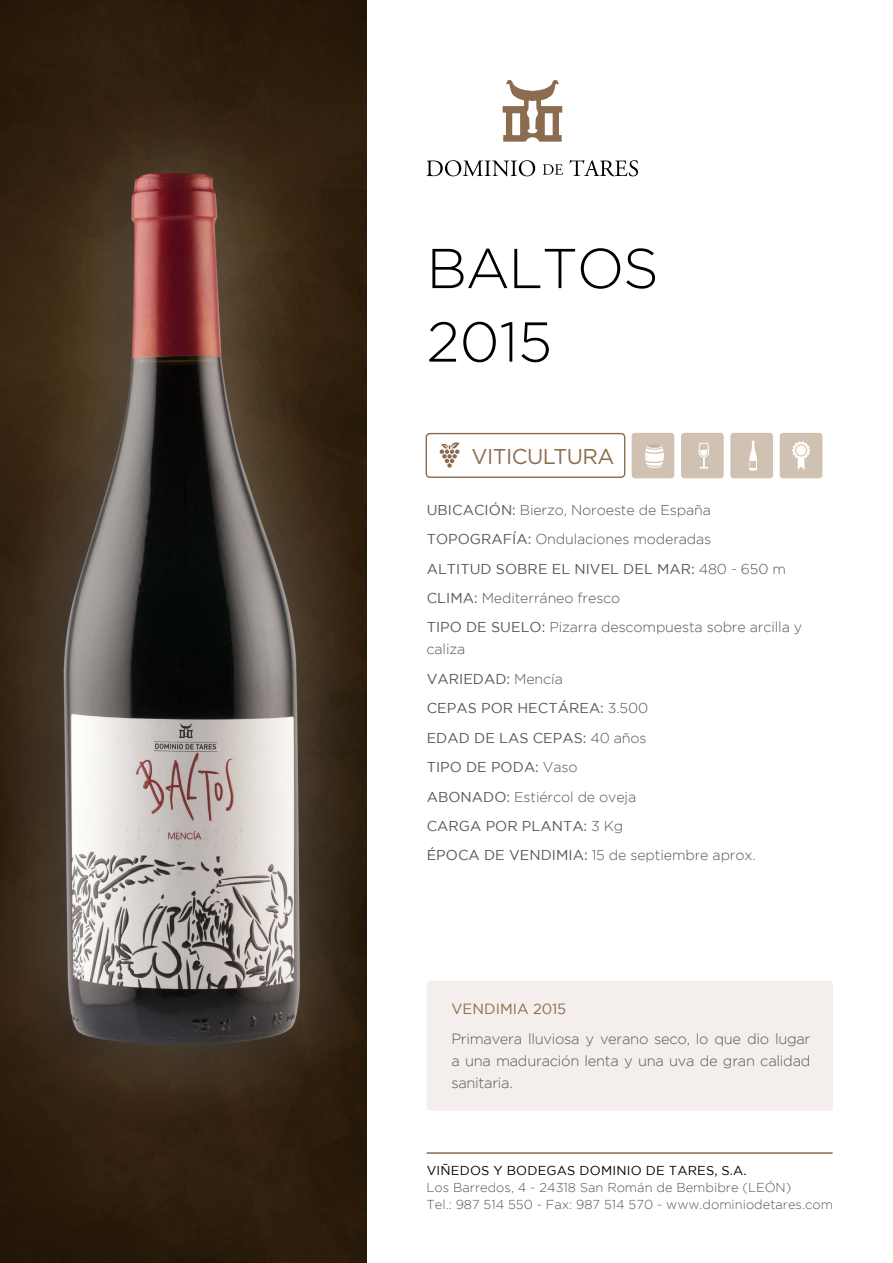
<style>
.page{position:relative;width:893px;height:1263px;background:#fff}
.page>*{position:absolute;margin:0;border:0;box-sizing:border-box;transform-origin:0 0}
.t1{font:300 56.1px/73.5px "Gotham";letter-spacing:-.025em;color:#000}
.t2{font:21.45px "Gotham";letter-spacing:-.025em;color:#8b6c4e}
.t3{font:300 14.7px/22px "Gotham";letter-spacing:-.02em;color:#56565a;text-align:justify}
.t4{font:14.7px "Gotham";letter-spacing:.005em;color:#8b6c4e}
.t5{font:300 14.25px/29.4px "Gotham";letter-spacing:-.01em;color:#56565a}
.t6{font:14.25px/29.4px "Gotham";letter-spacing:.005em;color:#56565a}
.t7{font:300 12.9px/17.2px "Gotham";color:#56565a}
.t8{font:12.9px "Gotham";letter-spacing:.015em;color:#000}
.s1{font-weight:400}
.s2{font-weight:300}
</style>
<div class="page">
<div style="left:427px;top:981px;width:406px;height:130px;background:#f4efec;border-radius:3px"></div>
<div style="left:780px;top:433px;width:42px;height:45px;background:#d1c1b2;border-radius:3px"></div>
<div style="left:730px;top:433px;width:43px;height:45px;background:#d1c1b2;border-radius:3px"></div>
<div style="left:681px;top:433px;width:43px;height:45px;background:#d1c1b2;border-radius:3px"></div>
<div style="left:632px;top:433px;width:42px;height:45px;background:#d1c1b2;border-radius:3px"></div>
<div style="left:426px;top:433px;width:199px;height:45px;border:1px solid #8b6c4e;border-radius:4px"></div>
<svg style="left:427px;top:160px;width:108px;height:16px"></svg>
<svg style="left:543px;top:164px;width:20px;height:11px"></svg>
<svg style="left:569px;top:160px;width:69px;height:16px"></svg>
<svg style="left:503px;top:80px;width:59px;height:62px"></svg>
<svg style="left:440px;top:442px;width:19px;height:26px"></svg>
<div style="left:647px;top:443px;width:15px;height:5px;border:1px solid #d1c1b2;border-radius:50%"></div>
<svg style="left:645px;top:444px;width:19px;height:24px"></svg>
<svg style="left:698px;top:442px;width:11px;height:27px"></svg>
<svg style="left:749px;top:441px;width:8px;height:30px"></svg>
<svg style="left:792px;top:441px;width:18px;height:29px"></svg>
<div style="left:795px;top:444px;width:12px;height:12px;border:1px solid #d1c1b2;border-radius:50%"></div>
<hr style="left:427px;top:1152px;width:405px;height:2px;background:#8b6c4e">
<div style="left:0;top:0;width:366px;height:1263px;background:#2d1c0c"></div>
<div style="left:0;top:79px;width:396px;height:1061px;background:#fff;opacity:.3"></div>
<img style="left:48px;top:167px;width:270px;height:885px">
<h1 class="t1" style="left:427px;top:231px;width:234px">BALTOS<br>2015</h1>
<h2 class="t2" style="left:471px;top:445px;width:144px">VITICULTURA</h2>
<p class="t5" style="left:427px;top:495px;width:377px"><span class="s1">UBICACIÓN:</span> Bierzo, Noroeste de España <span class="s1">TOPOGRAFÍA:</span> Ondulaciones moderadas<br><span class="s1">ALTITUD SOBRE EL NIVEL DEL MAR:</span> 480 - 650 m <span class="s1">CLIMA:</span> Mediterráneo fresco<br><span class="s1">TIPO DE SUELO:</span> Pizarra descompuesta sobre arcilla y</p>
<p class="t6" style="left:427px;top:634px;width:331px"><span class="s2">caliza<br></span>VARIEDAD: <span class="s2">Mencía<br></span>CEPAS POR HECTÁREA: <span class="s2">3.500<br></span>EDAD DE LAS CEPAS: <span class="s2">40 años<br></span>TIPO DE PODA: <span class="s2">Vaso<br></span>ABONADO: <span class="s2">Estiércol de oveja<br></span>CARGA POR PLANTA: <span class="s2">3 Kg<br></span>ÉPOCA DE VENDIMIA: <span class="s2">15 de septiembre aprox.</span></p>
<p class="t4" style="left:451px;top:1001px;width:116px">VENDIMIA 2015</p>
<p class="t3" style="left:451px;top:1027px;width:361px">Primavera lluviosa y verano seco, lo que dio lugar a una maduración lenta y una uva de gran calidad sanitaria.</p>
<p class="t8" style="left:427px;top:1163px;width:321px">VIÑEDOS Y BODEGAS DOMINIO DE TARES, S.A.</p>
<p class="t7" style="left:427px;top:1178px;width:408px">Los Barredos, 4 - 24318 San Román de Bembibre (LEÓN)<br>Tel.: 987 514 550 - Fax: 987 514 570 - www.dominiodetares.com</p>
</div>
